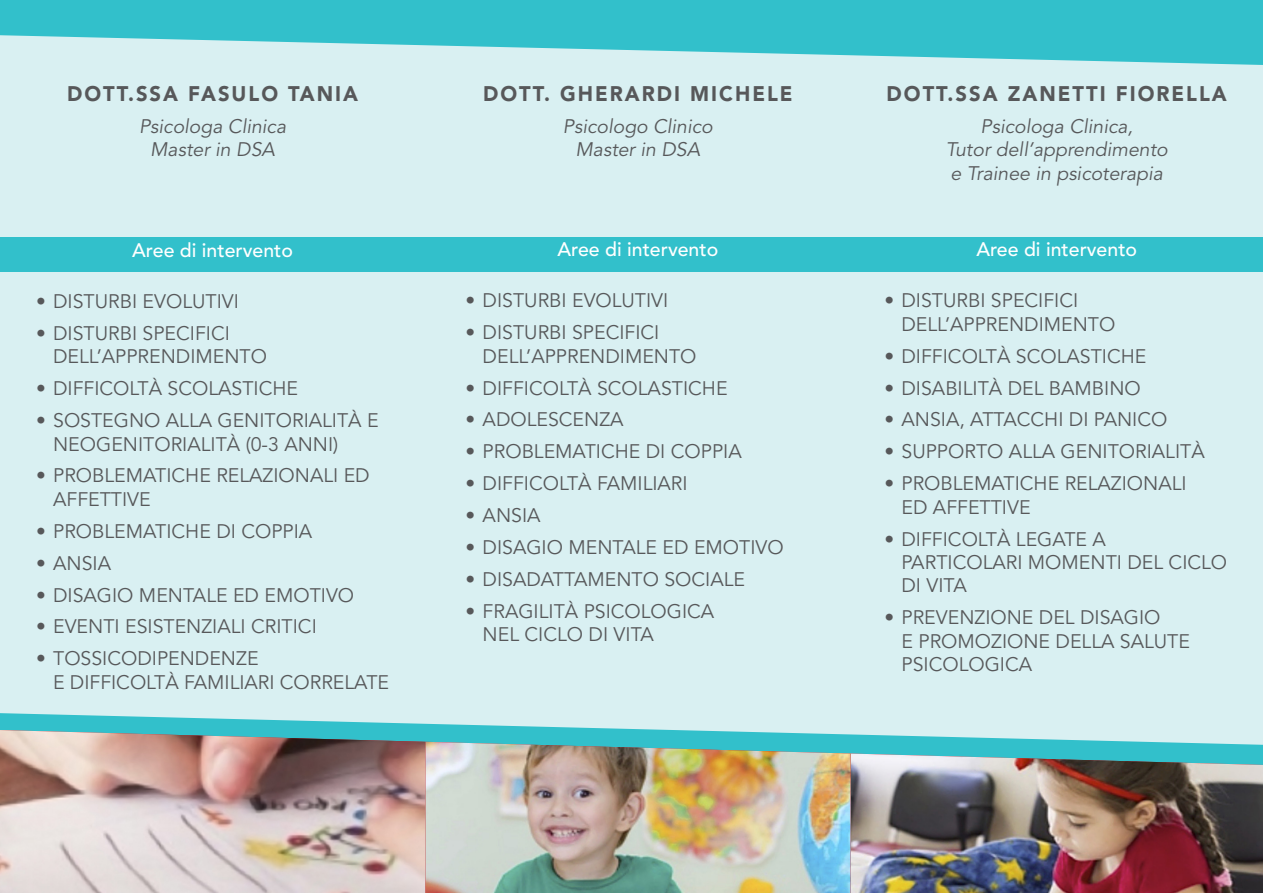
<style>
.page{position:relative;width:1263px;height:893px;background:#d9f0f2}
.page>*{position:absolute;margin:0;border:0;box-sizing:border-box;transform-origin:0 0}
.t1{font:900 21px "Avenir";letter-spacing:.1em;color:#57585a;scale:.96 1}
.t2{font:19.5px/23.4px "Avenir";color:#57585a}
.t3{font:italic 19.5px/23.4px "Avenir";color:#57585a;text-align:center}
.t4{font:500 19.5px "Avenir";color:#fff}
</style>
<div class="page">
<svg style="left:0;top:0;width:1263px;height:65px;fill:#32c0cb"></svg>
<div style="left:0;top:237px;width:1263px;height:34px;background:#32c0cb"></div>
<svg style="left:0;top:713px;width:1263px;height:40px"></svg>
<img style="left:850px;top:753px;width:413px;height:140px">
<img style="left:425px;top:742px;width:425px;height:151px">
<img style="left:0;top:730px;width:425px;height:163px">
<p class="t1" style="left:67px;top:81px;width:305px">DOTT.SSA FASULO TANIA</p>
<p class="t3" style="left:139px;top:115px;width:148px">Psicologa Clinica<br>Master in DSA</p>
<p class="t4" style="left:132px;top:239px;width:162px">Aree di intervento</p>
<p class="t2" style="left:36px;top:290px;width:204px">• DISTURBI EVOLUTIVI</p>
<p class="t2" style="left:53px;top:322px;width:215px;text-indent:-17px">• DISTURBI SPECIFICI<br>DELL’APPRENDIMENTO</p>
<p class="t2" style="left:36px;top:377px;width:263px">• DIFFICOLTÀ SCOLASTICHE</p>
<p class="t2" style="left:53px;top:409px;width:327px;text-indent:-17px">• SOSTEGNO ALLA GENITORIALITÀ E<br>NEOGENITORIALITÀ (0-3 ANNI)</p>
<p class="t2" style="left:53px;top:465px;width:318px;text-indent:-17px">• PROBLEMATICHE RELAZIONALI ED<br>AFFETTIVE</p>
<p class="t2" style="left:36px;top:520px;width:278px">• PROBLEMATICHE DI COPPIA</p>
<p class="t2" style="left:36px;top:552px;width:76px">• ANSIA</p>
<p class="t2" style="left:36px;top:584px;width:320px">• DISAGIO MENTALE ED EMOTIVO</p>
<p class="t2" style="left:36px;top:616px;width:282px">• EVENTI ESISTENZIALI CRITICI</p>
<p class="t2" style="left:53px;top:647px;width:337px;text-indent:-17px">• TOSSICODIPENDENZE<br>E DIFFICOLTÀ FAMILIARI CORRELATE</p>
<p class="t1" style="left:483px;top:81px;width:324px">DOTT. GHERARDI MICHELE</p>
<p class="t3" style="left:563px;top:115px;width:151px">Psicologo Clinico<br>Master in DSA</p>
<p class="t4" style="left:557px;top:238px;width:162px">Aree di intervento</p>
<p class="t2" style="left:466px;top:289px;width:204px">• DISTURBI EVOLUTIVI</p>
<p class="t2" style="left:483px;top:321px;width:215px;text-indent:-17px">• DISTURBI SPECIFICI<br>DELL’APPRENDIMENTO</p>
<p class="t2" style="left:466px;top:377px;width:263px">• DIFFICOLTÀ SCOLASTICHE</p>
<p class="t2" style="left:466px;top:409px;width:159px">• ADOLESCENZA</p>
<p class="t2" style="left:466px;top:440px;width:278px">• PROBLEMATICHE DI COPPIA</p>
<p class="t2" style="left:466px;top:472px;width:224px">• DIFFICOLTÀ FAMILIARI</p>
<p class="t2" style="left:466px;top:504px;width:76px">• ANSIA</p>
<p class="t2" style="left:466px;top:536px;width:320px">• DISAGIO MENTALE ED EMOTIVO</p>
<p class="t2" style="left:466px;top:568px;width:281px">• DISADATTAMENTO SOCIALE</p>
<p class="t2" style="left:483px;top:600px;width:233px;text-indent:-17px">• FRAGILITÀ PSICOLOGICA<br>NEL CICLO DI VITA</p>
<p class="t1" style="left:886px;top:81px;width:356px">DOTT.SSA ZANETTI FIORELLA</p>
<p class="t3" style="left:946px;top:115px;width:224px">Psicologa Clinica,<br>Tutor dell’apprendimento e Trainee in psicoterapia</p>
<p class="t4" style="left:976px;top:238px;width:162px">Aree di intervento</p>
<p class="t2" style="left:901px;top:289px;width:215px;text-indent:-17px">• DISTURBI SPECIFICI<br>DELL’APPRENDIMENTO</p>
<p class="t2" style="left:884px;top:345px;width:263px">• DIFFICOLTÀ SCOLASTICHE</p>
<p class="t2" style="left:884px;top:377px;width:258px">• DISABILITÀ DEL BAMBINO</p>
<p class="t2" style="left:884px;top:409px;width:284px">• ANSIA, ATTACCHI DI PANICO</p>
<p class="t2" style="left:884px;top:440px;width:322px">• SUPPORTO ALLA GENITORIALITÀ</p>
<p class="t2" style="left:901px;top:472px;width:287px;text-indent:-17px">• PROBLEMATICHE RELAZIONALI<br>ED AFFETTIVE</p>
<p class="t2" style="left:901px;top:528px;width:327px;text-indent:-17px">• DIFFICOLTÀ LEGATE A<br>PARTICOLARI MOMENTI DEL CICLO<br>DI VITA</p>
<p class="t2" style="left:901px;top:606px;width:290px;text-indent:-17px">• PREVENZIONE DEL DISAGIO<br>E PROMOZIONE DELLA SALUTE<br>PSICOLOGICA</p>
</div>
